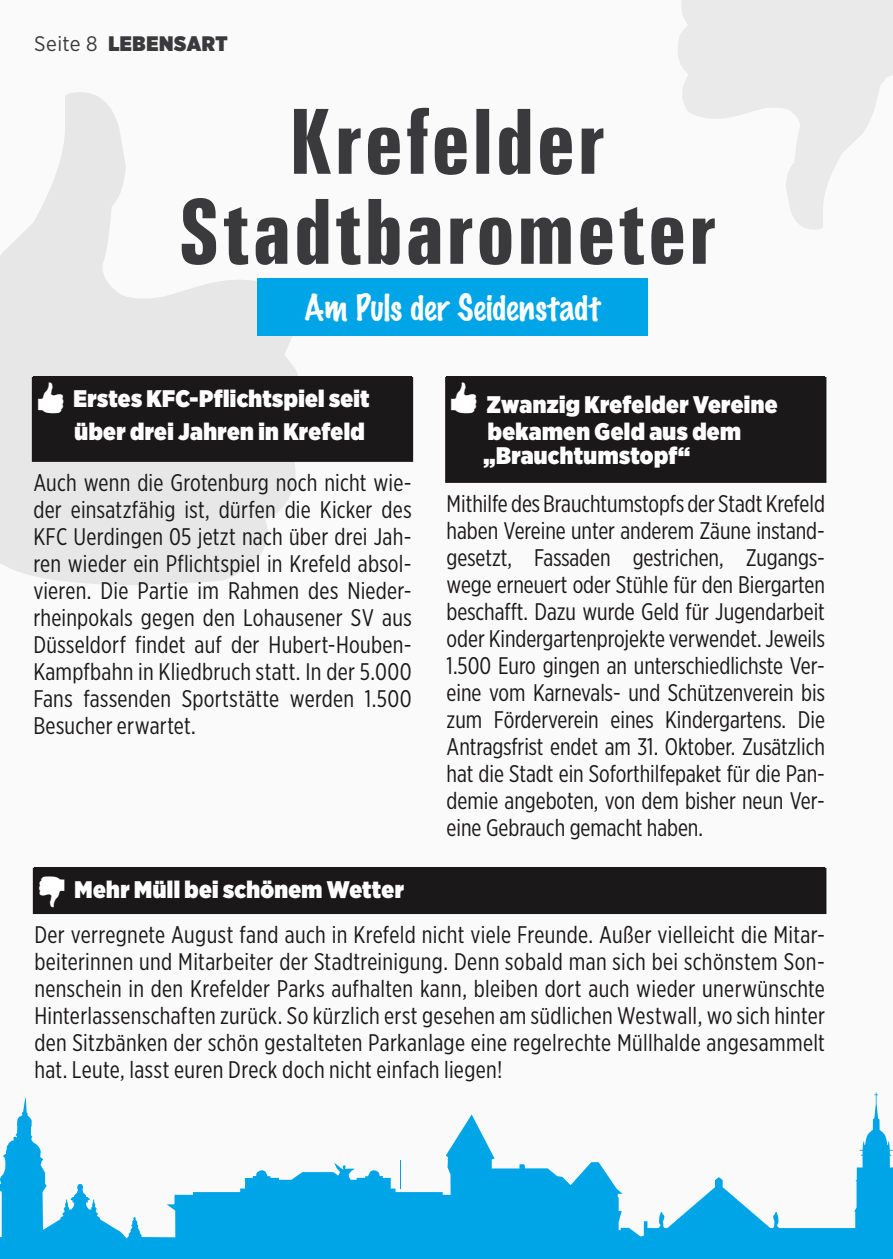
<style>
.page{position:relative;width:893px;height:1259px;background:#fafafa}
.page>*{position:absolute;margin:0;border:0;box-sizing:border-box;transform-origin:0 0}
.t1{font:700 extra-condensed 90px/90px "Zurich BT";letter-spacing:.035em;color:#3a393b;text-align:center}
.t2{font:100 32.7px "Marker Felt";color:#fff}
.t3{font:24px/27px "Gotham X Narrow";letter-spacing:.01em;color:#1b1819;text-align:justify}
.t4{font:900 24px/27px "Gotham Narrow";letter-spacing:.015em;color:#fff}
.t5{font:900 21px "Gotham Narrow";letter-spacing:.03em;color:#3a393b}
.s1{font-weight:400}
</style>
<div class="page">
<svg style="left:678px;top:0;width:215px;height:229px;fill:#eaeaeb"></svg>
<svg style="left:0;top:92px;width:298px;height:493px;fill:#e7e7e8"></svg>
<svg style="left:0;top:1092px;width:893px;height:167px"></svg>
<div style="left:257px;top:278px;width:390px;height:58px;background:#00a5e8"></div>
<div style="left:34px;top:866px;width:791px;height:46px;background:#1b1819"></div>
<div style="left:33px;top:868px;width:793px;height:46px;border:3px solid #1b1819"></div>
<div style="left:447px;top:376px;width:378px;height:105px;background:#1b1819"></div>
<div style="left:445px;top:377px;width:381px;height:106px;border:3px solid #1b1819"></div>
<div style="left:33px;top:376px;width:379px;height:84px;background:#1b1819"></div>
<div style="left:32px;top:377px;width:381px;height:85px;border:3px solid #1b1819"></div>
<p class="t5" style="left:34px;top:29px;width:195px"><span class="s1">Seite 8</span> LEBENSART</p>
<h1 class="t1" style="left:178px;top:98px;width:538px">Krefelder<br>Stadtbarometer</h1>
<h2 class="t2" style="left:304px;top:282px;width:298px">Am Puls der Seidenstadt</h2>
<p class="t4" style="left:73px;top:382px;width:298px;line-height:33px">Erstes KFC-Pflichtspiel seit über drei Jahren in Krefeld</p>
<p class="t3" style="left:33px;top:469px;width:380px">Auch wenn die Grotenburg noch nicht wie&shy;der einsatzfähig ist, dürfen die Kicker des KFC Uerdingen 05 jetzt nach über drei Jah&shy;ren wieder ein Pflichtspiel in Krefeld absol&shy;vieren. Die Partie im Rahmen des Nieder&shy;rheinpokals gegen den Lohausener SV aus Düsseldorf findet auf der Hubert-Houben-Kampfbahn in Kliedbruch statt. In der 5.000<br>Fans fassenden Sportstätte werden 1.500<br>Besucher erwartet.</p>
<p class="t4" style="left:487px;top:391px;width:292px">Zwanzig Krefelder Vereine bekamen Geld aus dem</p>
<p class="t4" style="left:483px;top:442px;width:208px">„Brauchtumstopf“</p>
<p class="t3" style="left:447px;top:490px;width:380px">Mithilfe des Brauchtumstopfs der Stadt Krefeld haben Vereine unter anderem Zäune instand&shy;gesetzt, Fassaden gestrichen, Zugangs&shy;wege erneuert oder Stühle für den Biergarten beschafft. Dazu wurde Geld für Jugendarbeit oder Kindergartenprojekte verwendet. Jeweils 1.500 Euro gingen an unterschiedlichste Ver&shy;eine vom Karnevals- und Schützenverein bis zum Förderverein eines Kindergartens. Die Antragsfrist endet am 31. Oktober. Zusätzlich hat die Stadt ein Soforthilfepaket für die Pan&shy;demie angeboten, von dem bisher neun Ver&shy;eine Gebrauch gemacht haben.</p>
<p class="t4" style="left:75px;top:876px;width:331px">Mehr Müll bei schönem Wetter</p>
<p class="t3" style="left:34px;top:921px;width:792px">Der verregnete August fand auch in Krefeld nicht viele Freunde. Außer vielleicht die Mitar&shy;beiterinnen und Mitarbeiter der Stadtreinigung. Denn sobald man sich bei schönstem Son&shy;nenschein in den Krefelder Parks aufhalten kann, bleiben dort auch wieder unerwünschte Hinterlassenschaften zurück. So kürzlich erst gesehen am südlichen Westwall, wo sich hinter den Sitzbänken der schön gestalteten Parkanlage eine regelrechte Müllhalde angesammelt hat. Leute, lasst euren Dreck doch nicht einfach liegen!</p>
</div>
